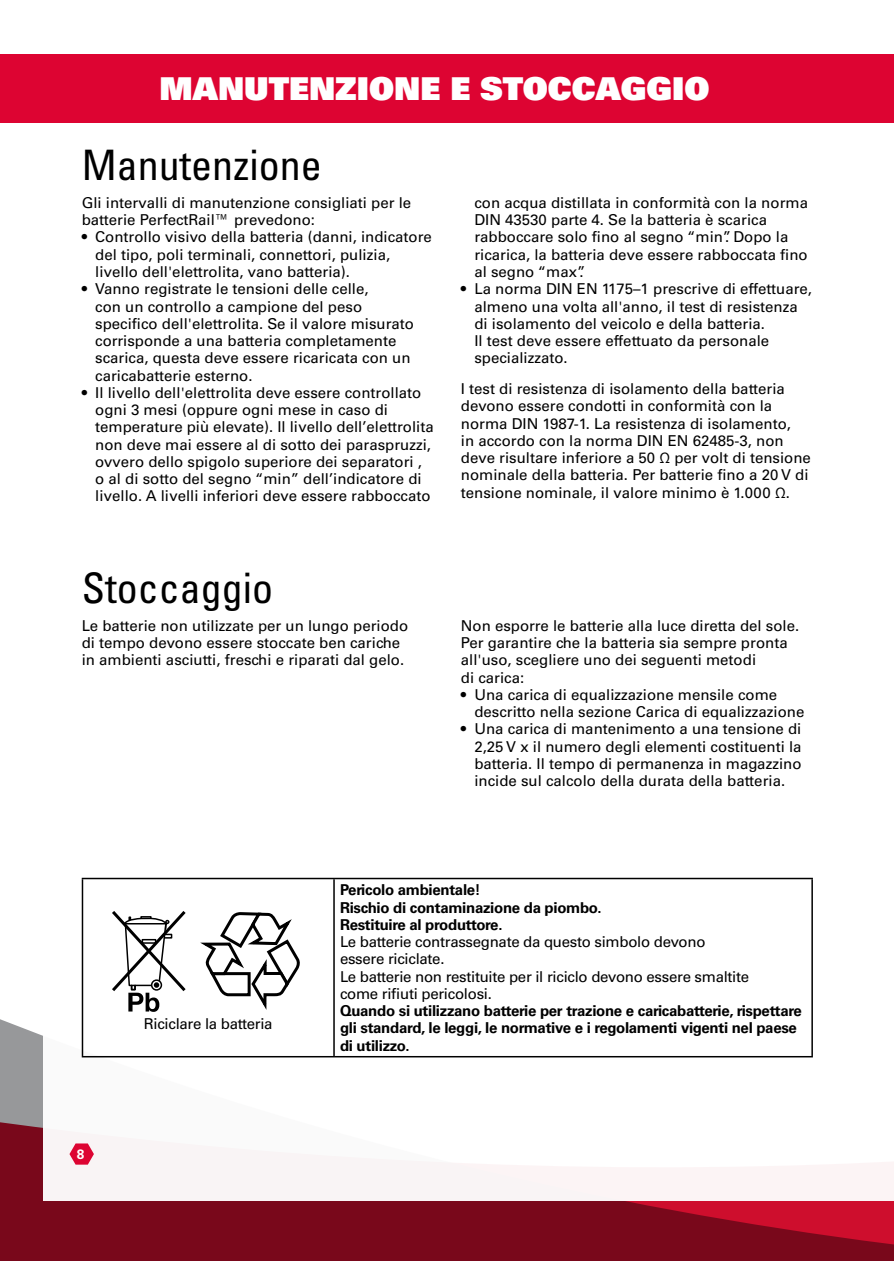
<style>
.page{position:relative;width:894px;height:1261px;background:#fff}
.page>*{position:absolute;margin:0;border:0;box-sizing:border-box;transform-origin:0 0}
.t1{font:condensed 42px "Univers LT Std";color:#000}
.t2{font:31.5px "Univers LT Std X Black";color:#fff}
.t3{font:15px/17.2px "Univers LT Std";color:#000}
.t4{font:700 15px/17.2px "Univers LT Std";letter-spacing:-.02em;color:#000}
.t5{font:15px/17.2px "Univers LT Std";letter-spacing:-.02em;color:#000}
.t6{font:700 13.5px "Univers LT Std";color:#fff}
</style>
<div class="page">
<svg style="left:0;top:1019px;width:893px;height:241px;background:#861729"></svg>
<div style="left:43px;top:911px;width:850px;height:289px;background:#fff"></div>
<svg style="left:69px;top:1143px;width:25px;height:21px"></svg>
<div style="left:0;top:54px;width:893px;height:69px;background:#dd0432"></div>
<hr style="left:82px;top:877px;width:252px;height:2px;background:#000">
<hr style="left:82px;top:879px;width:1px;height:176px;background:#000">
<hr style="left:334px;top:877px;width:478px;height:2px;background:#000">
<hr style="left:333px;top:879px;width:1px;height:176px;background:#000">
<hr style="left:811px;top:879px;width:1px;height:176px;background:#000">
<hr style="left:82px;top:1055px;width:252px;height:2px;background:#000">
<hr style="left:334px;top:1055px;width:478px;height:2px;background:#000">
<svg style="left:112px;top:911px;width:74px;height:100px"></svg>
<svg style="left:200px;top:912px;width:100px;height:98px"></svg>
<h2 class="t2" style="left:160px;top:68px;width:551px">MANUTENZIONE E STOCCAGGIO</h2>
<h1 class="t1" style="left:82px;top:138px;width:241px">Manutenzione</h1>
<p class="t3" style="left:82px;top:194px;width:331px">Gli intervalli di manutenzione consigliati per le batterie PerfectRail™ prevedono:</p>
<p class="t3" style="left:95px;top:229px;width:338px;text-indent:-14px">• Controllo visivo della batteria (danni, indicatore del tipo, poli terminali, connettori, pulizia, livello dell'elettrolita, vano batteria).</p>
<p class="t3" style="left:95px;top:280px;width:320px;text-indent:-14px">• Vanno registrate le tensioni delle celle,<br>con un controllo a campione del peso specifico dell'elettrolita. Se il valore misurato corrisponde a una batteria completamente scarica, questa deve essere ricaricata con un caricabatterie esterno.</p>
<p class="t3" style="left:95px;top:384px;width:340px;text-indent:-14px">• Il livello dell'elettrolita deve essere controllato ogni 3 mesi (oppure ogni mese in caso di temperature più elevate). Il livello dell’elettrolita non deve mai essere al di sotto dei paraspruzzi, ovvero dello spigolo superiore dei separatori , o al di sotto del segno “min” dell’indicatore di livello. A livelli inferiori deve essere rabboccato</p>
<h1 class="t1" style="left:82px;top:561px;width:193px">Stoccaggio</h1>
<p class="t3" style="left:474px;top:194px;width:335px">con acqua distillata in conformità con la norma DIN 43530 parte 4. Se la batteria è scarica rabboccare solo fino al segno “min”. Dopo la ricarica, la batteria deve essere rabboccata fino al segno “max”.</p>
<p class="t3" style="left:474px;top:280px;width:339px;text-indent:-14px">• La norma DIN EN 1175–1 prescrive di effettuare, almeno una volta all'anno, il test di resistenza di isolamento del veicolo e della batteria.<br>Il test deve essere effettuato da personale specializzato.</p>
<p class="t3" style="left:460px;top:380px;width:351px">I test di resistenza di isolamento della batteria devono essere condotti in conformità con la norma DIN 1987-1. La resistenza di isolamento,<br>in accordo con la norma DIN EN 62485-3, non deve risultare inferiore a 50 Ω per volt di tensione nominale della batteria. Per batterie fino a 20 V di tensione nominale, il valore minimo è 1.000 Ω.</p>
<p class="t3" style="left:82px;top:617px;width:328px">Le batterie non utilizzate per un lungo periodo di tempo devono essere stoccate ben cariche in ambienti asciutti, freschi e riparati dal gelo.</p>
<p class="t3" style="left:460px;top:617px;width:340px">Non esporre le batterie alla luce diretta del sole.<br>Per garantire che la batteria sia sempre pronta all'uso, scegliere uno dei seguenti metodi<br>di carica:</p>
<p class="t3" style="left:474px;top:686px;width:331px;text-indent:-14px">• Una carica di equalizzazione mensile come descritto nella sezione Carica di equalizzazione</p>
<p class="t3" style="left:474px;top:720px;width:328px;text-align:justify;text-indent:-14px">• Una carica di mantenimento a una tensione di 2,25 V x il numero degli elementi costituenti la batteria. Il tempo di permanenza in magazzino incide sul calcolo della durata della batteria.</p>
<p class="t6" style="left:77px;top:1146px;width:9px">8</p>
<p class="t5" style="left:144px;top:1015px;width:130px">Riciclare la batteria</p>
<p class="t4" style="left:340px;top:881px;width:263px">Pericolo ambientale!<br>Rischio di contaminazione da piombo.<br>Restituire al produttore.</p>
<p class="t5" style="left:340px;top:933px;width:410px">Le batterie contrassegnate da questo simbolo devono essere riciclate.<br>Le batterie non restituite per il riciclo devono essere smaltite come rifiuti pericolosi.</p>
<p class="t4" style="left:340px;top:1002px;width:463px">Quando si utilizzano batterie per trazione e caricabatterie, rispettare gli standard, le leggi, le normative e i regolamenti vigenti nel paese di utilizzo.</p>
</div>
